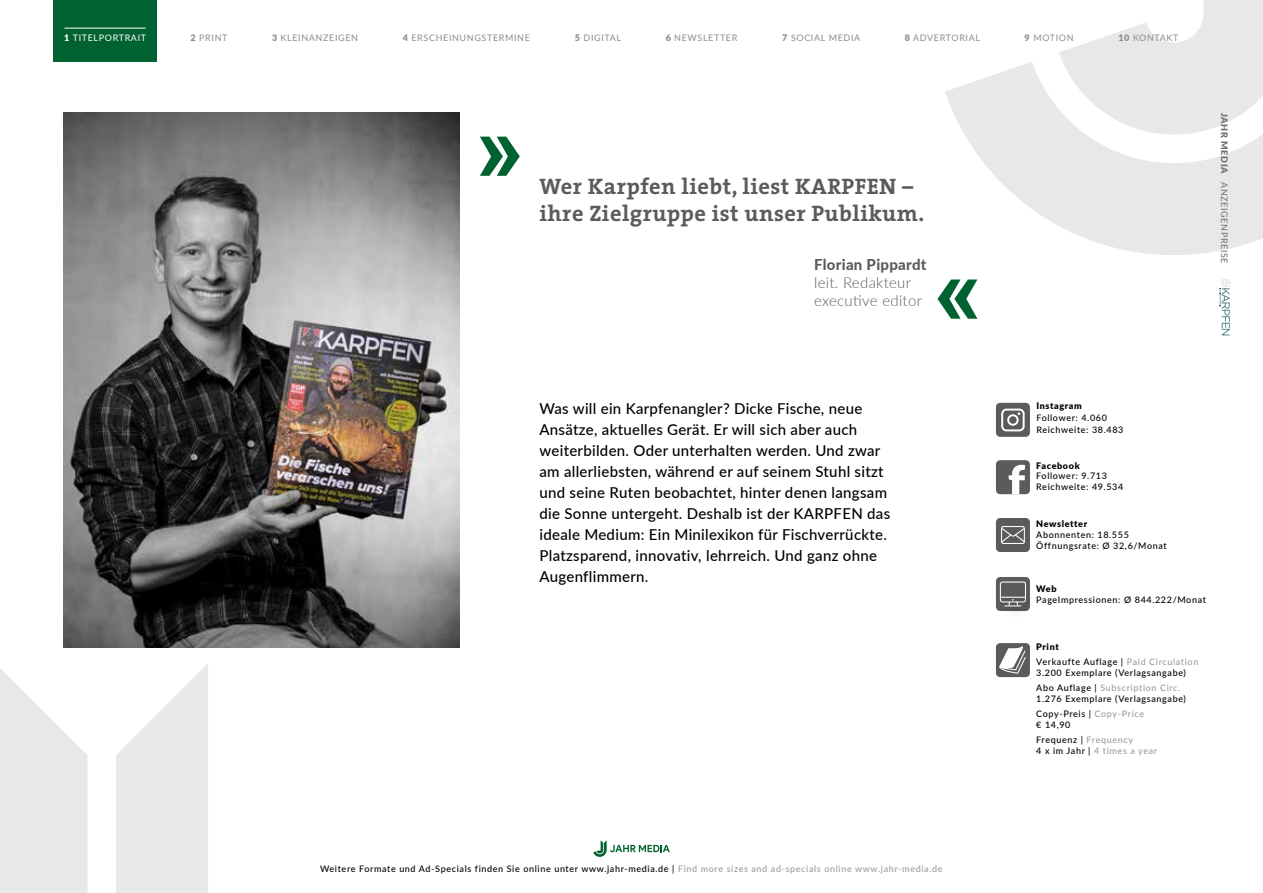
<style>
.page{position:relative;width:1263px;height:893px;background:#fff}
.page>*{position:absolute;margin:0;border:0;box-sizing:border-box;transform-origin:0 0}
.t1{font:700 87.9px "Arial";color:#006230}
.t2{font:700 22.5px/27px "The Serif";letter-spacing:.02em;color:#5a5b5c}
.t3{font:500 15px/21px "Lato";letter-spacing:.02em;color:#000}
.t4{font:300 15px/18px "Lato";letter-spacing:.02em;color:#5a5b5c}
.t5{font:800 15px "Lato";letter-spacing:.02em;color:#5a5b5c}
.t6{font:500 9px/15px "Lato";letter-spacing:.07em;color:#000}
.t7{font:9px "Lato";letter-spacing:.07em;color:#8b8c8d}
.t8{font:900 9px "Lato";letter-spacing:.07em;color:#000}
.t9{font:9px "Lato";letter-spacing:.07em;color:#706f6f}
.t10{font:500 9px "Lato";letter-spacing:.07em;color:#9d9d9c}
.t11{font:9px "Lato";letter-spacing:.07em;color:#fff}
.s1{font-weight:900}
.s2{color:#9d9d9c}
.s3{color:#000}
</style>
<div class="page">
<svg style="left:945px;top:0;width:318px;height:255px;fill:#e8e8e8"></svg>
<div style="left:54px;top:0;width:103px;height:62px;background:#006230"></div>
<hr style="left:64px;top:28px;width:82px;height:1px;background:#fff">
<svg style="left:0;top:664px;width:208px;height:229px;fill:#e8e8e8"></svg>
<svg style="left:1219px;top:278px;width:11px;height:57px"></svg>
<svg style="left:593px;top:840px;width:77px;height:17px"></svg>
<div style="left:996px;top:643px;width:34px;height:34px;background:#5a5b5c;border-radius:4px"></div>
<svg style="left:998px;top:643px;width:29px;height:31px"></svg>
<div style="left:996px;top:403px;width:34px;height:34px;background:#5a5b5c;border-radius:4px"></div>
<div style="left:1001px;top:409px;width:24px;height:22px;border:2px solid #fff;border-radius:4px"></div>
<div style="left:1007px;top:414px;width:12px;height:12px;border:2px solid #fff;border-radius:50%"></div>
<div style="left:996px;top:460px;width:34px;height:34px;background:#5a5b5c;border-radius:4px"></div>
<svg style="left:1009px;top:465px;width:16px;height:29px"></svg>
<img style="left:64px;top:113px;width:395px;height:534px">
<div style="left:996px;top:518px;width:34px;height:34px;background:#5a5b5c;border-radius:4px"></div>
<div style="left:1001px;top:526px;width:24px;height:18px;border:1px solid #fff;border-radius:2px"></div>
<svg style="left:1001px;top:527px;width:24px;height:16px"></svg>
<div style="left:996px;top:577px;width:34px;height:34px;background:#5a5b5c;border-radius:4px"></div>
<div style="left:1000px;top:581px;width:26px;height:21px;border:1px solid #fff;border-radius:2px"></div>
<div style="left:997px;top:591px;width:39px;height:18px;background:#000;opacity:.5"></div>
<div style="left:1012px;top:597px;width:16px;height:19px;background:#58595a"></div>
<div style="left:1000px;top:600px;width:31px;height:17px;background:#000;opacity:.5"></div>
<svg style="left:1001px;top:597px;width:25px;height:10px"></svg>
<p class="t11" style="left:64px;top:32px;width:83px"><span class="s1">1</span> TITELPORTRAIT</p>
<p class="t7" style="left:191px;top:32px;width:38px"><span class="s1">2</span> PRINT</p>
<p class="t7" style="left:272px;top:32px;width:88px"><span class="s1">3</span> KLEINANZEIGEN</p>
<p class="t7" style="left:403px;top:32px;width:129px"><span class="s1">4</span> ERSCHEINUNGSTERMINE</p>
<p class="t7" style="left:575px;top:32px;width:48px"><span class="s1">5</span> DIGITAL</p>
<p class="t7" style="left:666px;top:32px;width:73px"><span class="s1">6</span> NEWSLETTER</p>
<p class="t7" style="left:782px;top:32px;width:80px"><span class="s1">7</span> SOCIAL MEDIA</p>
<p class="t7" style="left:905px;top:32px;width:77px"><span class="s1">8</span> ADVERTORIAL</p>
<p class="t7" style="left:1024px;top:32px;width:51px"><span class="s1">9</span> MOTION</p>
<p class="t7" style="left:1118px;top:32px;width:62px"><span class="s1">10</span> KONTAKT</p>
<h1 class="t1" style="left:475px;top:90px;width:50px">»</h1>
<h2 class="t2" style="left:539px;top:173px;width:386px">Wer Karpfen liebt, liest KARPFEN – ihre Zielgruppe ist unser Publikum.</h2>
<h3 class="t5" style="left:814px;top:253px;width:114px">Florian Pippardt</h3>
<h3 class="t4" style="left:814px;top:273px;width:109px">leit. Redakteur executive editor</h3>
<h1 class="t1" style="left:933px;top:233px;width:50px">«</h1>
<p class="t9" style="left:1231px;top:113px;width:152px;rotate:90deg"><span class="s1">JAHR MEDIA</span> ANZEIGENPREISE</p>
<p class="t3" style="left:539px;top:397px;width:352px">Was will ein Karpfenangler? Dicke Fische, neue Ansätze, aktuelles Gerät. Er will sich aber auch weiterbilden. Oder unterhalten werden. Und zwar am allerliebsten, während er auf seinem Stuhl sitzt und seine Ruten beobachtet, hinter denen langsam die Sonne untergeht. Deshalb ist der KARPFEN das ideale Medium: Ein Minilexikon für Fischverrückte.<br>Platzsparend, innovativ, lehrreich. Und ganz ohne Augenflimmern.</p>
<p class="t8" style="left:1036px;top:399px;width:47px">Instagram</p>
<p class="t6" style="left:1036px;top:411px;width:89px;line-height:12px">Follower: 4.060<br>Reichweite: 38.483</p>
<p class="t8" style="left:1036px;top:459px;width:45px">Facebook</p>
<p class="t6" style="left:1036px;top:470px;width:89px;line-height:10.8px">Follower: 9.713<br>Reichweite: 49.534</p>
<p class="t8" style="left:1036px;top:517px;width:52px">Newsletter</p>
<p class="t6" style="left:1036px;top:529px;width:132px;line-height:10.8px">Abonnenten: 18.555<br>Öffnungsrate: Ø 32,6/Monat</p>
<p class="t8" style="left:1036px;top:582px;width:22px">Web</p>
<p class="t6" style="left:1036px;top:592px;width:171px">PageImpressionen: Ø 844.222/Monat</p>
<p class="t6" style="left:1036px;top:639px;width:164px"><span class="s1">Print<br></span>Verkaufte Auflage | <span class="s2">Paid Circulation</span></p>
<p class="t6" style="left:1036px;top:665px;width:151px">3.200 Exemplare (Verlagsangabe)<br>Abo Auflage | <span class="s2">Subscription Circ.</span></p>
<p class="t6" style="left:1036px;top:691px;width:151px">1.276 Exemplare (Verlagsangabe)<br>Copy-Preis | <span class="s2">Copy-Price</span></p>
<p class="t6" style="left:1036px;top:717px;width:98px">€ 14,90<br>Frequenz | <span class="s2">Frequency</span></p>
<p class="t10" style="left:1036px;top:744px;width:122px"><span class="s3">4 x im Jahr |</span> 4 times a year</p>
<p class="t6" style="left:320px;top:861px;width:624px">Weitere Formate und Ad-Specials finden Sie online unter www.jahr-media.de | <span class="s2">Find more sizes and ad-specials online www.jahr-media.de</span></p>
</div>
